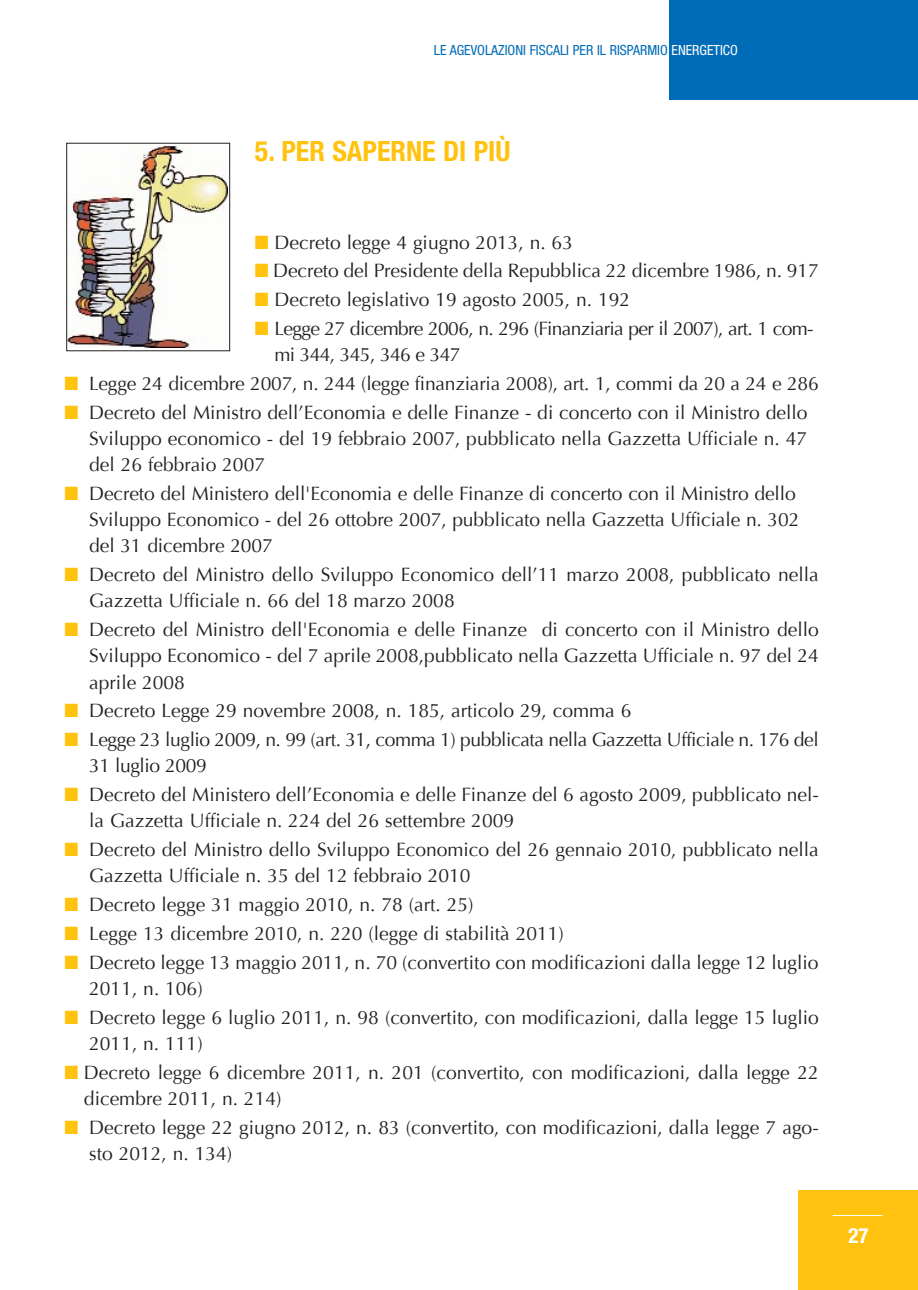
<style>
.page{position:relative;width:918px;height:1290px;background:#fff}
.page>*{position:absolute;margin:0;border:0;box-sizing:border-box;transform-origin:0 0}
.t1{font:700 condensed 28px "Helvetica Neue";color:#ffc20e}
.t2{font:700 condensed 21px "Helvetica Neue";color:#fff}
.t3{font:19.25px/26.2px "Optima";color:#231f20}
.t4{font:19.25px/26.2px "Optima";letter-spacing:-.02em;color:#231f20}
.t5{font:19.25px/26.2px "Optima";letter-spacing:-.035em;color:#231f20}
.t6{font:condensed 14px "Helvetica Neue";color:#006bb6}
.s1{color:#fff}
.s2{color:#ffc20e}
</style>
<div class="page">
<img style="left:68px;top:145px;width:159px;height:202px">
<div style="left:66px;top:143px;width:164px;height:208px;border:1px solid #231f20"></div>
<div style="left:799px;top:1190px;width:119px;height:100px;background:#ffc20e"></div>
<div style="left:670px;top:0;width:248px;height:99px;background:#006bb6"></div>
<hr style="left:832px;top:1215px;width:50px;height:1px;background:#fff">
<p class="t6" style="left:434px;top:45px;width:305px">LE AGEVOLAZIONI FISCALI PER IL RISPARMIO <span class="s1">ENERGETICO</span></p>
<h1 class="t1" style="left:255px;top:141px;width:257px">5. PER SAPERNE DI PIÙ</h1>
<p class="t3" style="left:255px;top:229px;width:320px"><span class="s2">■</span> Decreto legge 4 giugno 2013, n. 63</p>
<p class="t3" style="left:255px;top:258px;width:565px"><span class="s2">■</span> Decreto del Presidente della Repubblica 22 dicembre 1986, n. 917</p>
<p class="t3" style="left:255px;top:287px;width:377px"><span class="s2">■</span> Decreto legislativo 19 agosto 2005, n. 192</p>
<p class="t5" style="left:274px;top:315px;width:541px;text-indent:-19px"><span class="s2">■</span> Legge 27 dicembre 2006, n. 296 (Finanziaria per il 2007), art. 1 com&shy;mi 344, 345, 346 e 347</p>
<p class="t3" style="left:64px;top:370px;width:755px"><span class="s2">■</span> Legge 24 dicembre 2007, n. 244 (legge finanziaria 2008), art. 1, commi da 20 a 24 e 286</p>
<p class="t3" style="left:89px;top:399px;width:720px;text-align:justify;text-indent:-25px"><span class="s2">■</span> Decreto del Ministro dell’Economia e delle Finanze - di concerto con il Ministro dello Sviluppo economico - del 19 febbraio 2007, pubblicato nella Gazzetta Ufficiale n. 47 del 26 febbraio 2007</p>
<p class="t3" style="left:89px;top:480px;width:712px;text-indent:-25px"><span class="s2">■</span> Decreto del Ministero dell'Economia e delle Finanze di concerto con il Ministro dello<br>Sviluppo Economico - del 26 ottobre 2007, pubblicato nella Gazzetta Ufficiale n. 302 del 31 dicembre 2007</p>
<p class="t3" style="left:89px;top:562px;width:731px;text-indent:-25px"><span class="s2">■</span> Decreto del Ministro dello Sviluppo Economico dell’11 marzo 2008, pubblicato nella<br>Gazzetta Ufficiale n. 66 del 18 marzo 2008</p>
<p class="t3" style="left:89px;top:617px;width:731px;text-align:justify;text-indent:-25px"><span class="s2">■</span> Decreto del Ministro dell'Economia e delle Finanze di concerto con il Ministro dello Sviluppo Economico - del 7 aprile 2008,pubblicato nella Gazzetta Ufficiale n. 97 del 24 aprile 2008</p>
<p class="t3" style="left:64px;top:698px;width:568px"><span class="s2">■</span> Decreto Legge 29 novembre 2008, n. 185, articolo 29, comma 6</p>
<p class="t4" style="left:89px;top:727px;width:731px;text-indent:-25px"><span class="s2">■</span> Legge 23 luglio 2009, n. 99 (art. 31, comma 1) pubblicata nella Gazzetta Ufficiale n. 176 del<br>31 luglio 2009</p>
<p class="t3" style="left:89px;top:782px;width:731px;text-indent:-25px"><span class="s2">■</span> Decreto del Ministero dell’Economia e delle Finanze del 6 agosto 2009, pubblicato nel&shy;la Gazzetta Ufficiale n. 224 del 26 settembre 2009</p>
<p class="t3" style="left:89px;top:837px;width:731px;text-indent:-25px"><span class="s2">■</span> Decreto del Ministro dello Sviluppo Economico del 26 gennaio 2010, pubblicato nella<br>Gazzetta Ufficiale n. 35 del 12 febbraio 2010</p>
<p class="t3" style="left:64px;top:892px;width:410px"><span class="s2">■</span> Decreto legge 31 maggio 2010, n. 78 (art. 25)</p>
<p class="t3" style="left:64px;top:920px;width:501px"><span class="s2">■</span> Legge 13 dicembre 2010, n. 220 (legge di stabilità 2011)</p>
<p class="t3" style="left:89px;top:949px;width:731px;text-indent:-25px"><span class="s2">■</span> Decreto legge 13 maggio 2011, n. 70 (convertito con modificazioni dalla legge 12 luglio<br>2011, n. 106)</p>
<p class="t3" style="left:89px;top:1004px;width:731px;text-indent:-25px"><span class="s2">■</span> Decreto legge 6 luglio 2011, n. 98 (convertito, con modificazioni, dalla legge 15 luglio<br>2011, n. 111)</p>
<p class="t3" style="left:84px;top:1059px;width:736px;text-indent:-19px"><span class="s2">■</span> Decreto legge 6 dicembre 2011, n. 201 (convertito, con modificazioni, dalla legge 22 dicembre 2011, n. 214)</p>
<p class="t3" style="left:89px;top:1114px;width:731px;text-indent:-25px"><span class="s2">■</span> Decreto legge 22 giugno 2012, n. 83 (convertito, con modificazioni, dalla legge 7 ago&shy;sto 2012, n. 134)</p>
<p class="t2" style="left:848px;top:1227px;width:22px">27</p>
</div>
